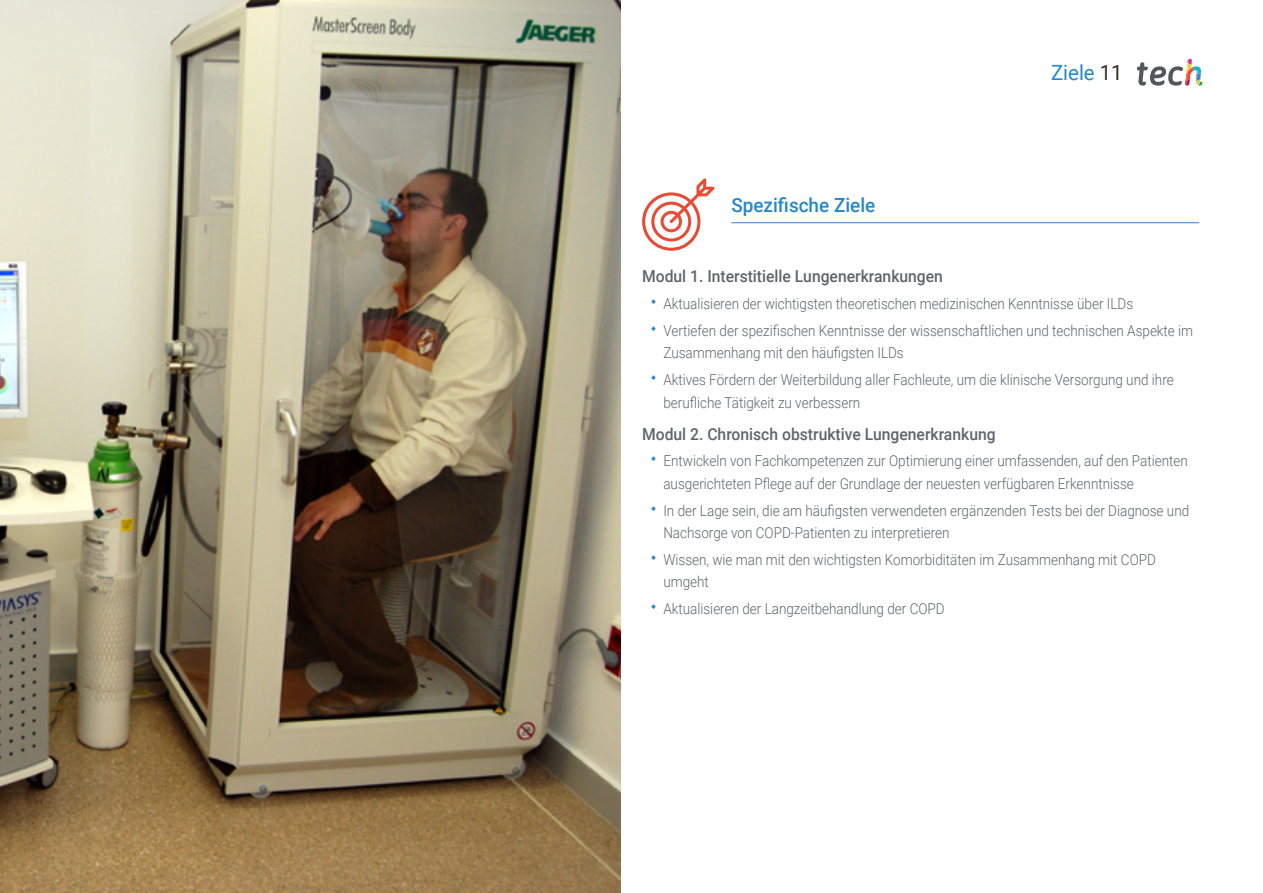
<style>
.page{position:relative;width:1263px;height:893px;background:#fff}
.page>*{position:absolute;margin:0;border:0;box-sizing:border-box;transform-origin:0 0}
.t1{font:21px "Roboto";color:#2488c9}
.t2{font:500 19.5px "Roboto";color:#2488c9}
.t3{font:500 16.5px "Roboto";color:#61646a;scale:.95 1}
.t4{font:300 15px/22.5px "Roboto";color:#61646a;scale:.9 1}
.s1{color:#312e20}
</style>
<div class="page">
<hr style="left:731px;top:222px;width:468px;height:1px;background:#2488c9">
<svg style="left:642px;top:178px;width:72px;height:73px"></svg>
<svg style="left:1137px;top:59px;width:65px;height:27px"></svg>
<img style="left:0;top:0;width:621px;height:893px">
<h2 class="t2" style="left:731px;top:192px;width:145px">Spezifische Ziele</h2>
<h1 class="t1" style="left:1051px;top:57px;width:73px">Ziele <span class="s1">11</span></h1>
<p class="t3" style="left:642px;top:265px;width:318px">Modul 1. Interstitielle Lungenerkrankungen</p>
<p class="t4" style="left:663px;top:290px;width:590px;line-height:26.7px">Aktualisieren der wichtigsten theoretischen medizinischen Kenntnisse über ILDs<br>Vertiefen der spezifischen Kenntnisse der wissenschaftlichen und technischen Aspekte im</p>
<p class="t4" style="left:663px;top:339px;width:568px;line-height:26.7px">Zusammenhang mit den häufigsten ILDs<br>Aktives Fördern der Weiterbildung aller Fachleute, um die klinische Versorgung und ihre</p>
<p class="t4" style="left:663px;top:390px;width:220px">berufliche Tätigkeit zu verbessern</p>
<p class="t3" style="left:642px;top:422px;width:374px">Modul 2. Chronisch obstruktive Lungenerkrankung</p>
<p class="t4" style="left:663px;top:449px;width:584px">Entwickeln von Fachkompetenzen zur Optimierung einer umfassenden, auf den Patienten ausgerichteten Pflege auf der Grundlage der neuesten verfügbaren Erkenntnisse</p>
<p class="t4" style="left:663px;top:498px;width:586px">In der Lage sein, die am häufigsten verwendeten ergänzenden Tests bei der Diagnose und<br>Nachsorge von COPD-Patienten zu interpretieren</p>
<p class="t4" style="left:663px;top:548px;width:549px">Wissen, wie man mit den wichtigsten Komorbiditäten im Zusammenhang mit COPD umgeht</p>
<p class="t4" style="left:663px;top:597px;width:314px">Aktualisieren der Langzeitbehandlung der COPD</p>
</div>
